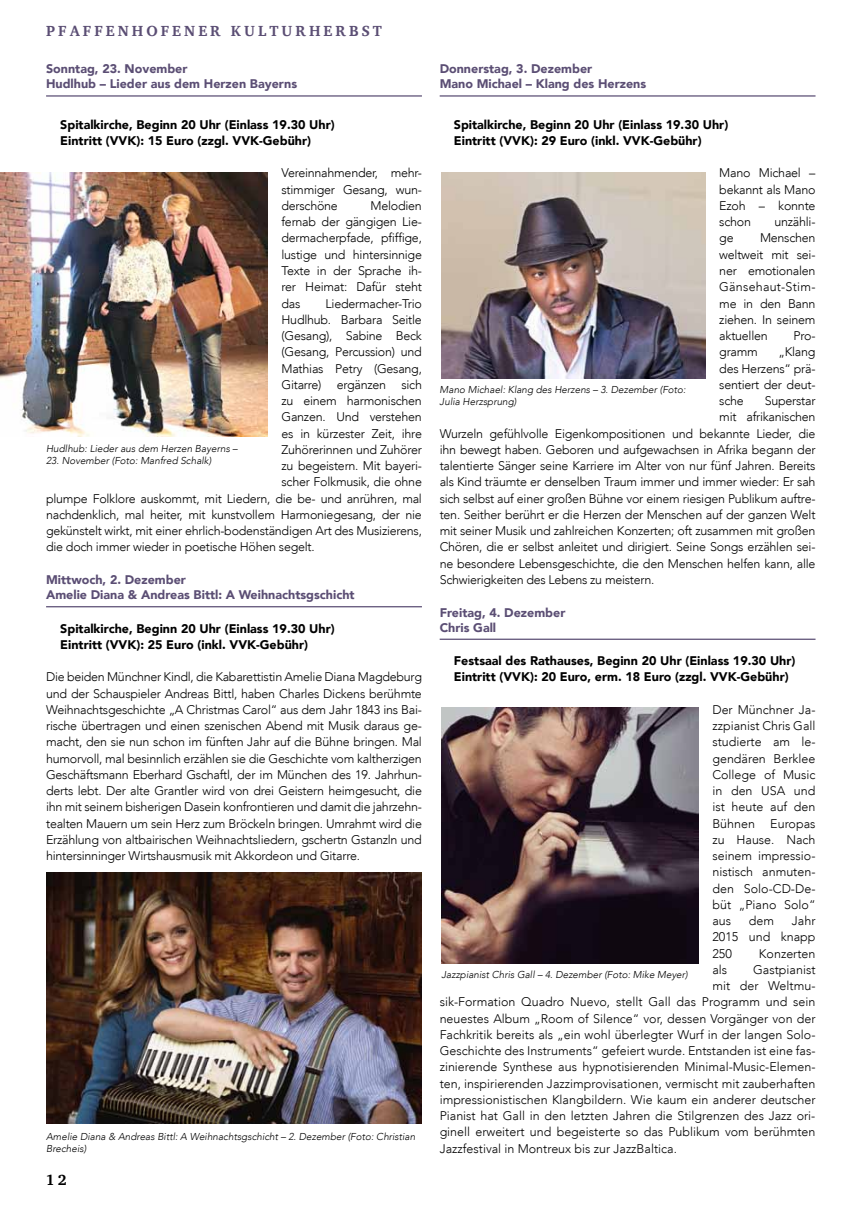
<style>
.page{position:relative;width:851px;height:1205px;background:#fff}
.page>*{position:absolute;margin:0;border:0;box-sizing:border-box;transform-origin:0 0}
.t1{font:700 15px "Charis SIL";letter-spacing:.2em;color:#5b4e74}
.t2{font:700 15px "Charis SIL";color:#000}
.t3{font:300 12.5px/16.2px "Avenir LT";letter-spacing:-.02em;color:#000;text-align:justify}
.t4{font:300 12.5px "Avenir LT";color:#000}
.t5{font:900 12.5px/16.2px "Avenir LT";color:#000}
.t6{font:900 12.5px/15px "Avenir LT";color:#5b4e74}
.t7{font:italic 300 10px/12.5px "Avenir LT";color:#000}
</style>
<div class="page">
<hr style="left:46px;top:95px;width:376px;height:2px;background:#5b4e74">
<hr style="left:46px;top:606px;width:376px;height:1px;background:#5b4e74">
<hr style="left:439px;top:95px;width:376px;height:2px;background:#5b4e74">
<hr style="left:439px;top:638px;width:376px;height:2px;background:#5b4e74">
<img style="left:441px;top:707px;width:257px;height:257px">
<img style="left:0;top:172px;width:267px;height:265px">
<img style="left:441px;top:172px;width:264px;height:207px">
<img style="left:46px;top:873px;width:376px;height:250px">
<p class="t1" style="left:46px;top:22px;width:337px">PFAFFENHOFENER KULTURHERBST</p>
<p class="t6" style="left:46px;top:61px;width:252px">Sonntag, 23. November<br>Hudlhub – Lieder aus dem Herzen Bayerns</p>
<p class="t5" style="left:60px;top:116px;width:276px">Spitalkirche, Beginn 20 Uhr (Einlass 19.30 Uhr)<br>Eintritt (VVK): 15 Euro (zzgl. VVK-Gebühr)</p>
<p class="t3" style="left:281px;top:165px;width:142px">Vereinnahmender, mehr&shy;stimmiger Gesang, wun&shy;derschöne</p>
<p class="t3" style="left:281px;top:198px;width:142px;text-indent:89px">Melodien fernab der gängigen Lie&shy;dermacherpfade, pfiffige, lustige und hintersinnige Texte in der Sprache ih&shy;rer Heimat: Dafür steht das</p>
<p class="t3" style="left:325px;top:295px;width:98px">Liedermacher-Trio</p>
<p class="t3" style="left:281px;top:311px;width:142px">Hudlhub. Barbara Seitle</p>
<p class="t3" style="left:281px;top:328px;width:142px">(Gesang), Sabine Beck</p>
<p class="t3" style="left:281px;top:344px;width:142px">(Gesang, Percussion) und</p>
<p class="t3" style="left:281px;top:360px;width:142px">Mathias Petry (Gesang,</p>
<p class="t3" style="left:281px;top:376px;width:142px">Gitarre) ergänzen sich</p>
<p class="t3" style="left:281px;top:393px;width:142px">zu einem harmonischen</p>
<p class="t3" style="left:281px;top:409px;width:142px">Ganzen. Und verstehen</p>
<p class="t3" style="left:281px;top:425px;width:142px">es in kürzester Zeit, ihre</p>
<p class="t3" style="left:281px;top:441px;width:142px">Zuhörerinnen und Zuhörer</p>
<p class="t3" style="left:281px;top:458px;width:142px">zu begeistern. Mit bayeri-</p>
<p class="t3" style="left:281px;top:474px;width:142px">scher Folkmusik, die ohne</p>
<p class="t3" style="left:46px;top:490px;width:377px">plumpe Folklore auskommt, mit Liedern, die be- und anrühren, mal</p>
<p class="t3" style="left:46px;top:506px;width:377px">nachdenklich, mal heiter, mit kunstvollem Harmoniegesang, der nie</p>
<p class="t3" style="left:46px;top:523px;width:377px">gekünstelt wirkt, mit einer ehrlich-bodenständigen Art des Musizierens,</p>
<p class="t3" style="left:46px;top:539px;width:270px">die doch immer wieder in poetische Höhen segelt.</p>
<p class="t6" style="left:46px;top:572px;width:310px">Mittwoch, 2. Dezember<br>Amelie Diana &amp; Andreas Bittl: A Weihnachtsgschicht</p>
<p class="t5" style="left:60px;top:620px;width:276px">Spitalkirche, Beginn 20 Uhr (Einlass 19.30 Uhr)<br>Eintritt (VVK): 25 Euro (inkl. VVK-Gebühr)</p>
<p class="t3" style="left:46px;top:669px;width:377px">Die beiden Münchner Kindl, die Kabarettistin Amelie Diana Magdeburg und der Schauspieler Andreas Bittl, haben Charles Dickens berühmte Weihnachtsgeschichte „A Christmas Carol“ aus dem Jahr 1843 ins Bai&shy;rische übertragen und einen szenischen Abend mit Musik daraus ge&shy;macht, den sie nun schon im fünften Jahr auf die Bühne bringen. Mal humorvoll, mal besinnlich erzählen sie die Geschichte vom kaltherzigen Geschäftsmann Eberhard Gschaftl, der im München des 19. Jahrhun&shy;derts lebt. Der alte Grantler wird von drei Geistern heimgesucht, die ihn mit seinem bisherigen Dasein konfrontieren und damit die jahrzehn&shy;tealten Mauern um sein Herz zum Bröckeln bringen. Umrahmt wird die Erzählung von altbairischen Weihnachtsliedern, gschertn Gstanzln und hintersinninger Wirtshausmusik mit Akkordeon und Gitarre.</p>
<p class="t7" style="left:46px;top:442px;width:193px">Hudlhub: Lieder aus dem Herzen Bayerns –</p>
<p class="t7" style="left:46px;top:454px;width:167px">23. November (Foto: Manfred Schalk)</p>
<p class="t7" style="left:46px;top:1130px;width:371px">Amelie Diana &amp; Andreas Bittl: A Weihnachtsgschicht – 2. Dezember (Foto: Christian<br>Brecheis)</p>
<p class="t2" style="left:46px;top:1171px;width:22px">12</p>
<p class="t6" style="left:439px;top:61px;width:208px">Donnerstag, 3. Dezember<br>Mano Michael – Klang des Herzens</p>
<p class="t5" style="left:454px;top:116px;width:276px">Spitalkirche, Beginn 20 Uhr (Einlass 19.30 Uhr)<br>Eintritt (VVK): 29 Euro (inkl. VVK-Gebühr)</p>
<p class="t3" style="left:719px;top:165px;width:98px">Mano Michael – bekannt als Mano Ezoh – konnte schon</p>
<p class="t3" style="left:774px;top:214px;width:43px">unzähli-</p>
<p class="t3" style="left:719px;top:230px;width:98px;text-indent:41px">Menschen weltweit mit sei&shy;ner emotionalen Gänsehaut-Stim&shy;me in den Bann ziehen. In seinem aktuellen</p>
<p class="t3" style="left:719px;top:230px;width:16px">ge</p>
<p class="t3" style="left:793px;top:328px;width:23px">Pro-</p>
<p class="t3" style="left:719px;top:344px;width:98px;text-indent:59px">„Klang des Herzens“ prä&shy;sentiert der deut&shy;sche</p>
<p class="t3" style="left:719px;top:344px;width:40px">gramm</p>
<p class="t7" style="left:439px;top:383px;width:247px">Mano Michael: Klang des Herzens – 3. Dezember (Foto:<br>Julia Herzsprung)</p>
<p class="t3" style="left:764px;top:393px;width:52px">Superstar</p>
<p class="t3" style="left:719px;top:409px;width:98px">mit afrikanischen</p>
<p class="t3" style="left:439px;top:425px;width:377px">Wurzeln gefühlvolle Eigenkompositionen und bekannte Lieder, die</p>
<p class="t3" style="left:439px;top:441px;width:377px">ihn bewegt haben. Geboren und aufgewachsen in Afrika begann der</p>
<p class="t3" style="left:439px;top:458px;width:377px">talentierte Sänger seine Karriere im Alter von nur fünf Jahren. Bereits</p>
<p class="t3" style="left:439px;top:474px;width:377px">als Kind träumte er denselben Traum immer und immer wieder: Er sah</p>
<p class="t3" style="left:439px;top:490px;width:377px">sich selbst auf einer großen Bühne vor einem riesigen Publikum auftre-</p>
<p class="t3" style="left:439px;top:506px;width:377px">ten. Seither berührt er die Herzen der Menschen auf der ganzen Welt</p>
<p class="t3" style="left:439px;top:523px;width:377px">mit seiner Musik und zahlreichen Konzerten; oft zusammen mit großen</p>
<p class="t3" style="left:439px;top:539px;width:377px">Chören, die er selbst anleitet und dirigiert. Seine Songs erzählen sei-</p>
<p class="t3" style="left:439px;top:555px;width:377px">ne besondere Lebensgeschichte, die den Menschen helfen kann, alle</p>
<p class="t3" style="left:439px;top:571px;width:216px">Schwierigkeiten des Lebens zu meistern.</p>
<p class="t6" style="left:439px;top:604px;width:127px">Freitag, 4. Dezember<br>Chris Gall</p>
<p class="t5" style="left:454px;top:652px;width:343px">Festsaal des Rathauses, Beginn 20 Uhr (Einlass 19.30 Uhr)<br>Eintritt (VVK): 20 Euro, erm. 18 Euro (zzgl. VVK-Gebühr)</p>
<p class="t3" style="left:712px;top:701px;width:105px">Der Münchner Ja&shy;zzpianist Chris Gall studierte am le&shy;gendären Berklee College of Music in den USA und ist heute auf den Bühnen Europas zu Hause. Nach seinem impressio&shy;nistisch anmuten&shy;den Solo-CD-De&shy;büt „Piano Solo“ aus</p>
<p class="t3" style="left:712px;top:913px;width:105px;text-indent:79px">Jahr 2015 und knapp 250</p>
<p class="t3" style="left:748px;top:913px;width:27px">dem</p>
<p class="t4" style="left:758px;top:946px;width:58px">Konzerten</p>
<p class="t3" style="left:712px;top:961px;width:16px">als</p>
<p class="t4" style="left:753px;top:962px;width:64px">Gastpianist</p>
<p class="t4" style="left:712px;top:978px;width:105px">mit der Weltmu-</p>
<p class="t4" style="left:439px;top:995px;width:377px">sik-Formation Quadro Nuevo, stellt Gall das Programm und sein</p>
<p class="t4" style="left:439px;top:1011px;width:377px">neuestes Album „Room of Silence“ vor, dessen Vorgänger von der</p>
<p class="t4" style="left:439px;top:1027px;width:377px">Fachkritik bereits als „ein wohl überlegter Wurf in der langen Solo-</p>
<p class="t4" style="left:439px;top:1043px;width:377px">Geschichte des Instruments“ gefeiert wurde. Entstanden ist eine fas-</p>
<p class="t4" style="left:439px;top:1060px;width:377px">zinierende Synthese aus hypnotisierenden Minimal-Music-Elemen-</p>
<p class="t4" style="left:439px;top:1076px;width:377px">ten, inspirierenden Jazzimprovisationen, vermischt mit zauberhaften</p>
<p class="t4" style="left:439px;top:1092px;width:377px">impressionistischen Klangbildern. Wie kaum ein anderer deutscher</p>
<p class="t4" style="left:439px;top:1108px;width:377px">Pianist hat Gall in den letzten Jahren die Stilgrenzen des Jazz ori-</p>
<p class="t4" style="left:439px;top:1125px;width:377px">ginell erweitert und begeisterte so das Publikum vom berühmten</p>
<p class="t4" style="left:439px;top:1141px;width:239px">Jazzfestival in Montreux bis zur JazzBaltica.</p>
<p class="t7" style="left:441px;top:969px;width:248px">Jazzpianist Chris Gall – 4. Dezember (Foto: Mike Meyer)</p>
</div>
